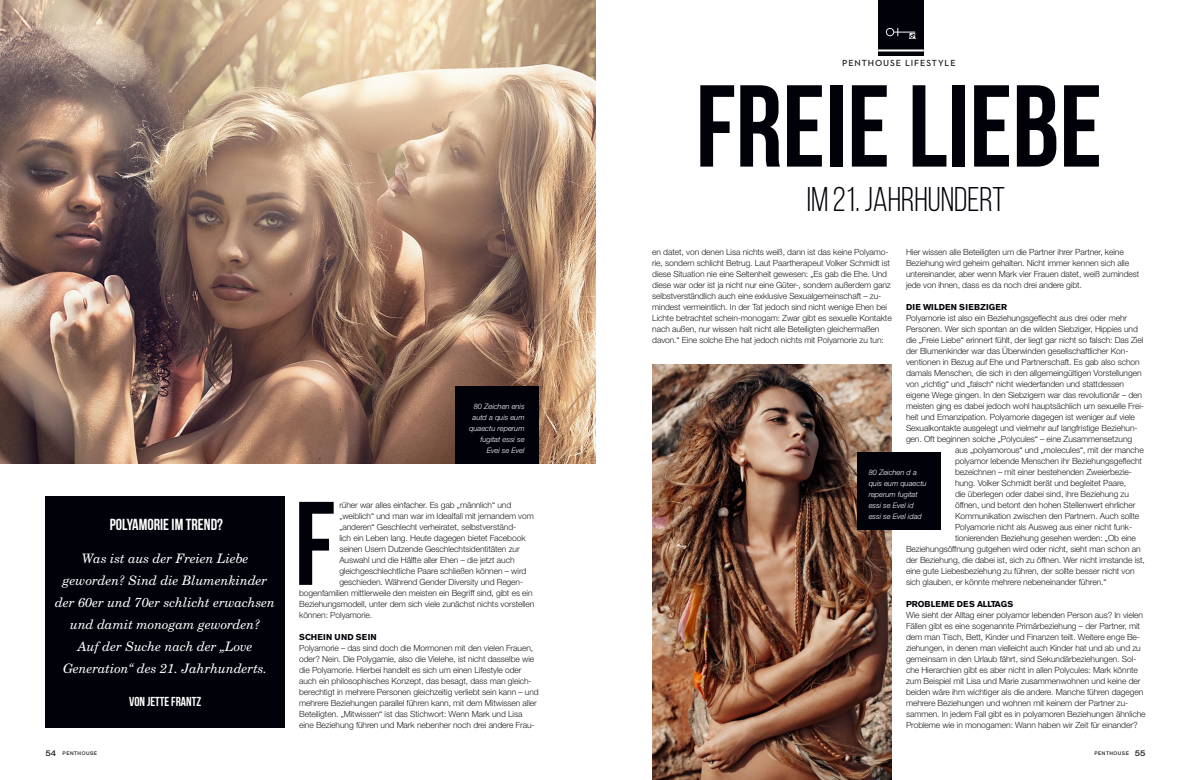
<style>
.page{position:relative;width:1191px;height:780px;background:#fff}
.page>*{position:absolute;margin:0;border:0;box-sizing:border-box;transform-origin:0 0}
.t1{font:700 118.5px "Bebas Neue";color:#010209}
.t2{font:700 116.2px "Bebas Neue";color:#010209}
.t3{font:34.3px "Bebas Neue";color:#010209}
.t4{font:700 16px "Bebas Neue";color:#fff}
.t5{font:italic 13px/22px "New Century Schlbk";letter-spacing:-.005em;color:#fff;text-align:center}
.t6{font:700 13px "Bebas Neue";color:#fff}
.t7{font:600 9px "Neutraface 2 Text";letter-spacing:.1em;color:#231f20}
.t8{font:300 8.5px/11px "Helvetica Neue LT Std";letter-spacing:-.01em;color:#231f20}
.t9{font:700 8.5px "Akzidenz Grotesk BE";letter-spacing:.03em;color:#010209}
.t10{font:700 8.5px "Akzidenz Grotesk BE";letter-spacing:-.01em;color:#010209}
.t11{font:500 8px "Helvetica Neue LT Std";color:#231f20;scale:1.2 1}
.t12{font:italic 300 7.5px/11px "Helvetica Neue LT Std";color:#fff}
.t13{font:500 5px "Helvetica Neue LT Std";letter-spacing:.1em;color:#231f20}
.s1{font-size:8px}
</style>
<div class="page">
<img style="left:0;top:0;width:595px;height:464px">
<div style="left:878px;top:0;width:45px;height:55px;background:#010209"></div>
<svg style="left:886px;top:28px;width:30px;height:11px"></svg>
<hr style="left:878px;top:49px;width:45px;height:2px;background:#fff">
<img style="left:652px;top:365px;width:239px;height:415px">
<div style="left:45px;top:497px;width:240px;height:231px;background:#010209"></div>
<div style="left:857px;top:453px;width:83px;height:77px;background:#010209"></div>
<div style="left:455px;top:387px;width:84px;height:77px;background:#010209"></div>
<h3 class="t4" style="left:110px;top:515px;width:115px">POLYAMORIE IM TREND?</h3>
<h3 class="t5" style="left:55px;top:547px;width:221px">Was ist aus der Freien Liebe geworden? Sind die Blumenkinder der 60er und 70er schlicht erwachsen und damit monogam geworden?<br>Auf der Suche nach der „Love<br>Generation“ des 21. Jahrhunderts.</h3>
<h3 class="t6" style="left:129px;top:694px;width:74px">VON JETTE FRANTZ</h3>
<p class="t11" style="left:45px;top:748px;width:10px">54</p>
<p class="t13" style="left:63px;top:750px;width:36px">PENTHOUSE</p>
<p class="t12" style="left:469px;top:400px;width:57px;text-align:right">80 Zeichen enis autd a quis eum quaectu reperum fugitat essi se<br>Evei se Evel</p>
<h1 class="t1" style="left:294px;top:479px;width:42px">F</h1>
<p class="t8" style="left:339px;top:499px;width:173px">rüher war alles einfacher. Es gab „männlich“ und</p>
<p class="t8" style="left:339px;top:510px;width:196px">„weiblich“ und man war im Idealfall mit jemandem vom</p>
<p class="t8" style="left:339px;top:521px;width:178px">„anderen“ Geschlecht verheiratet, selbstverständ-</p>
<p class="t8" style="left:339px;top:532px;width:188px">lich ein Leben lang. Heute dagegen bietet Facebook</p>
<p class="t8" style="left:339px;top:543px;width:182px">seinen Usern Dutzende Geschlechtsidentitäten zur</p>
<p class="t8" style="left:339px;top:554px;width:177px">Auswahl und die Hälfte aller Ehen – die jetzt auch</p>
<p class="t8" style="left:339px;top:565px;width:188px">gleichgeschlechtliche Paare schließen können – wird</p>
<p class="t8" style="left:339px;top:576px;width:185px">geschieden. Während Gender Diversity und Regen-</p>
<p class="t8" style="left:299px;top:587px;width:235px">bogenfamilien mittlerweile den meisten ein Begriff sind, gibt es ein</p>
<p class="t8" style="left:299px;top:598px;width:237px">Beziehungsmodell, unter dem sich viele zunächst nichts vorstellen</p>
<p class="t8" style="left:299px;top:609px;width:75px">können: Polyamorie.</p>
<p class="t9" style="left:299px;top:632px;width:79px">SCHEIN UND SEIN</p>
<p class="t8" style="left:299px;top:642px;width:241px">Polyamorie – das sind doch die Mormonen mit den vielen Frauen, oder? Nein. Die Polygamie, also die Vielehe, ist nicht dasselbe wie die Polyamorie. Hierbei handelt es sich um einen Lifestyle oder auch ein philosophisches Konzept, das besagt, dass man gleich&shy;berechtigt in mehrere Personen gleichzeitig verliebt sein kann – und mehrere Beziehungen parallel führen kann, mit dem Mitwissen aller Beteiligten. „Mitwissen“ ist das Stichwort: Wenn Mark und Lisa eine Beziehung führen und Mark nebenher noch drei andere Frau-</p>
<p class="t7" style="left:842px;top:58px;width:115px">PENTHOUSE LIFESTYLE</p>
<h2 class="t2" style="left:695px;top:63px;width:408px">FREIE LIEBE</h2>
<h3 class="t3" style="left:807px;top:180px;width:200px">IM 21. JAHRHUNDERT</h3>
<p class="t8" style="left:652px;top:246px;width:241px">en datet, von denen Lisa nichts weiß, dann ist das keine Polyamo&shy;rie, sondern schlicht Betrug. Laut Paartherapeut Volker Schmidt ist diese Situation nie eine Seltenheit gewesen: „Es gab die Ehe. Und diese war oder ist ja nicht nur eine Güter-, sondern außerdem ganz selbstverständlich auch eine exklusive Sexualgemeinschaft – zu&shy;mindest vermeintlich. In der Tat jedoch sind nicht wenige Ehen bei Lichte betrachtet schein-monogam: Zwar gibt es sexuelle Kontakte nach außen, nur wissen halt nicht alle Beteiligten gleichermaßen davon.“ Eine solche Ehe hat jedoch nichts mit Polyamorie zu tun:</p>
<p class="t8" style="left:906px;top:246px;width:235px">Hier wissen alle Beteiligten um die Partner ihrer Partner, keine Beziehung wird geheim gehalten. Nicht immer kennen sich alle untereinander, aber wenn Mark vier Frauen datet, weiß zumindest jede von ihnen, dass es da noch drei andere gibt.</p>
<p class="t9" style="left:906px;top:302px;width:103px">DIE WILDEN SIEBZIGER</p>
<p class="t8" style="left:906px;top:312px;width:223px">Polyamorie ist also ein Beziehungsgeflecht aus drei oder mehr</p>
<p class="t8" style="left:906px;top:323px;width:233px">Personen. Wer sich spontan an die wilden Siebziger, Hippies und</p>
<p class="t8" style="left:906px;top:334px;width:239px">die „Freie Liebe“ erinnert fühlt, der liegt gar nicht so falsch: Das Ziel</p>
<p class="t8" style="left:906px;top:345px;width:224px">der Blumenkinder war das Überwinden gesellschaftlicher Kon-</p>
<p class="t8" style="left:906px;top:356px;width:235px">ventionen in Bezug auf Ehe und Partnerschaft. Es gab also schon</p>
<p class="t8" style="left:906px;top:367px;width:237px">damals Menschen, die sich in den allgemeingültigen Vorstellungen</p>
<p class="t8" style="left:906px;top:378px;width:219px">von „richtig“ und „falsch“ nicht wiederfanden und stattdessen</p>
<p class="t8" style="left:906px;top:389px;width:238px">eigene Wege gingen. In den Siebzigern war das revolutionär – den</p>
<p class="t8" style="left:906px;top:400px;width:239px">meisten ging es dabei jedoch wohl hauptsächlich um sexuelle Frei-</p>
<p class="t8" style="left:906px;top:411px;width:230px">heit und Emanzipation. Polyamorie dagegen ist weniger auf viele</p>
<p class="t8" style="left:906px;top:422px;width:233px">Sexualkontakte ausgelegt und vielmehr auf langfristige Beziehun-</p>
<p class="t8" style="left:906px;top:433px;width:228px">gen. Oft beginnen solche „Polycules“ – eine Zusammensetzung</p>
<p class="t8" style="left:955px;top:444px;width:190px">aus „polyamorous“ und „molecules“, mit der manche</p>
<p class="t8" style="left:955px;top:455px;width:188px">polyamor lebende Menschen ihr Beziehungsgeflecht</p>
<p class="t8" style="left:955px;top:466px;width:178px">bezeichnen – mit einer bestehenden Zweierbezie-</p>
<p class="t8" style="left:955px;top:477px;width:173px">hung. Volker Schmidt berät und begleitet Paare,</p>
<p class="t8" style="left:955px;top:488px;width:175px">die überlegen oder dabei sind, ihre Beziehung zu</p>
<p class="t8" style="left:955px;top:499px;width:182px">öffnen, und betont den hohen Stellenwert ehrlicher</p>
<p class="t8" style="left:955px;top:510px;width:186px">Kommunikation zwischen den Partnern. Auch sollte</p>
<p class="t8" style="left:955px;top:521px;width:179px">Polyamorie nicht als Ausweg aus einer nicht funk-</p>
<p class="t8" style="left:955px;top:532px;width:182px">tionierenden Beziehung gesehen werden: „Ob eine</p>
<p class="t8" style="left:906px;top:543px;width:236px">Beziehungsöffnung gutgehen wird oder nicht, sieht man schon an</p>
<p class="t8" style="left:906px;top:554px;width:240px">der Beziehung, die dabei ist, sich zu öffnen. Wer nicht imstande ist,</p>
<p class="t8" style="left:906px;top:565px;width:230px">eine gute Liebesbeziehung zu führen, der sollte besser nicht von</p>
<p class="t8" style="left:906px;top:576px;width:202px">sich glauben, er könnte mehrere nebeneinander führen.“</p>
<p class="t10" style="left:906px;top:599px;width:109px">PROBLEME DES ALLTAGS</p>
<p class="t8" style="left:906px;top:609px;width:241px">Wie sieht der Alltag einer polyamor lebenden Person aus? In vielen Fällen gibt es eine sogenannte Primärbeziehung – der Partner, mit dem man Tisch, Bett, Kinder und Finanzen teilt. Weitere enge Be&shy;ziehungen, in denen man vielleicht auch Kinder hat und ab und zu gemeinsam in den Urlaub fährt, sind Sekundärbeziehungen. Sol&shy;che Hierarchien gibt es aber nicht in allen Polycules: Mark könnte zum Beispiel mit Lisa und Marie zusammenwohnen und keine der beiden wäre ihm wichtiger als die andere. Manche führen dagegen mehrere Beziehungen und wohnen mit keinem der Partner zu&shy;sammen. In jedem Fall gibt es in polyamoren Beziehungen ähnliche Probleme wie in monogamen: Wann haben wir Zeit für einander?</p>
<p class="t12" style="left:868px;top:466px;width:59px">80 Zeichen d a quis eum quaectu reperum fugitat essi se Evel id essi se Evel idad</p>
<p class="t13" style="left:1094px;top:750px;width:53px">PENTHOUSE <span class="s1">55</span></p>
</div>
